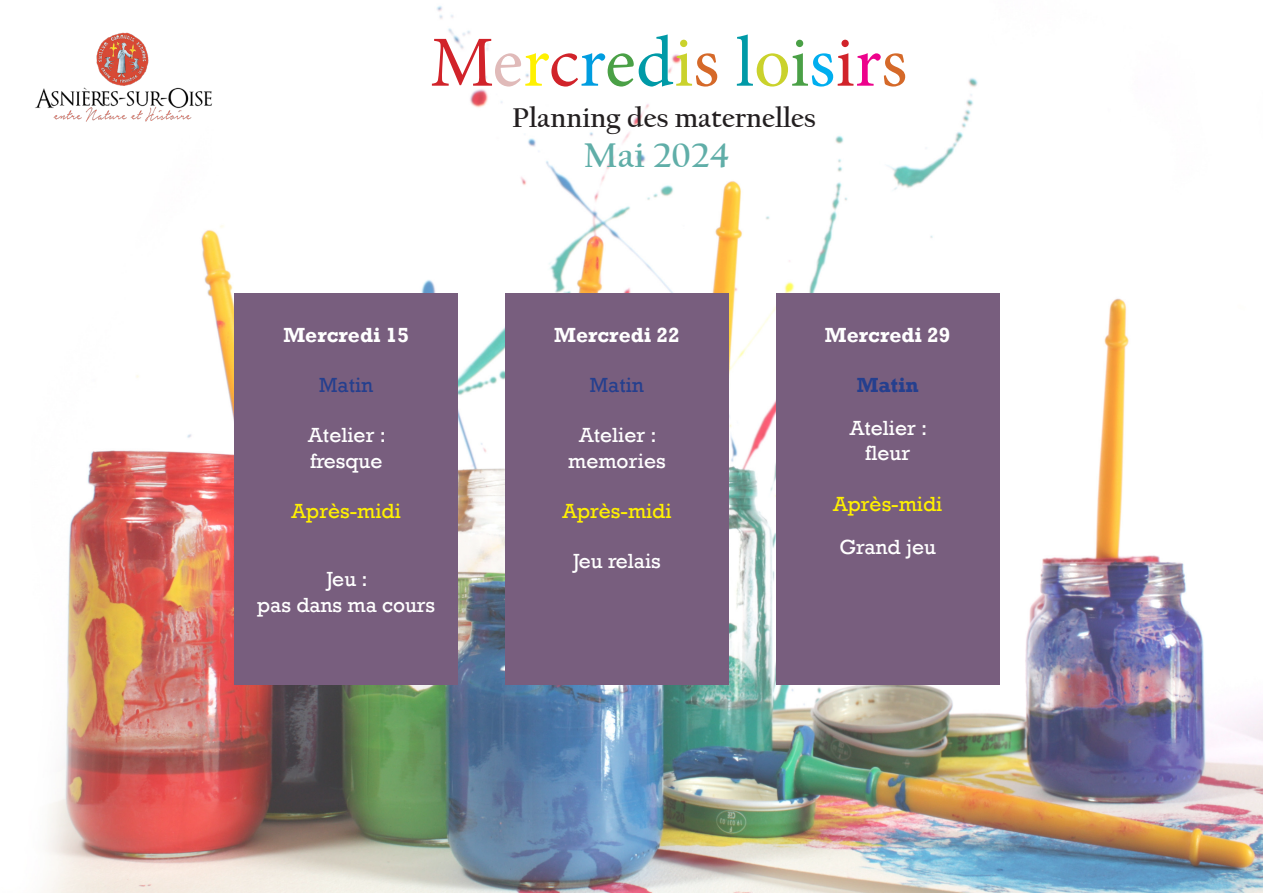
<style>
.page{position:relative;width:1263px;height:893px;background:#fff}
.page>*{position:absolute;margin:0;border:0;box-sizing:border-box;transform-origin:0 0}
.t1{font:72px "Minion Pro";color:#d1232a}
.t2{font:700 36px "Californian FB";color:#60aea8}
.t3{font:700 28.5px "Californian FB";color:#231f20}
.t4{font:21px "Rockwell";color:#fff}
.t5{font:700 21px "Rockwell";color:#fff}
.t6{font:21px "Rockwell";color:#fff101}
.t7{font:21px "Rockwell";color:#253f8e}
.t8{font:700 21px "Rockwell";color:#253f8e}
.s1{color:#e0bab9}
.s2{color:#fff101}
.s3{color:#009de0}
.s4{color:#4aa046}
.s5{color:#009aa7}
.s6{color:#cad22c}
.s7{color:#d56929}
.s8{color:#00aeef}
.s9{color:#ed028c}
</style>
<div class="page">
<img style="left:44px;top:6px;width:1219px;height:887px">
<img style="left:35px;top:31px;width:185px;height:94px">
<div style="left:234px;top:293px;width:224px;height:392px;background:#785e7e"></div>
<div style="left:776px;top:293px;width:224px;height:392px;background:#785e7e"></div>
<div style="left:505px;top:293px;width:224px;height:392px;background:#785e7e"></div>
<p class="t1" style="left:430px;top:14px;width:479px">M<span class="s1">e</span><span class="s2">r</span>c<span class="s3">r</span><span class="s4">e</span><span class="s5">d</span><span class="s6">i</span><span class="s7">s</span> <span class="s5">l</span><span class="s6">o</span><span class="s4">i</span><span class="s8">s</span>i<span class="s9">r</span><span class="s7">s</span></p>
<p class="t3" style="left:512px;top:101px;width:305px">Planning des maternelles</p>
<p class="t2" style="left:583px;top:135px;width:148px">Mai 2024</p>
<p class="t5" style="left:283px;top:322px;width:127px">Mercredi 15</p>
<p class="t7" style="left:319px;top:373px;width:56px">Matin</p>
<p class="t4" style="left:308px;top:423px;width:79px">Atelier :</p>
<p class="t4" style="left:310px;top:448px;width:74px">fresque</p>
<p class="t6" style="left:292px;top:499px;width:111px">Après-midi</p>
<p class="t4" style="left:327px;top:567px;width:42px">Jeu :</p>
<p class="t4" style="left:257px;top:592px;width:180px">pas dans ma cours</p>
<p class="t5" style="left:554px;top:322px;width:127px">Mercredi 22</p>
<p class="t7" style="left:590px;top:373px;width:56px">Matin</p>
<p class="t4" style="left:579px;top:423px;width:79px">Atelier :</p>
<p class="t4" style="left:568px;top:448px;width:99px">memories</p>
<p class="t6" style="left:562px;top:499px;width:111px">Après-midi</p>
<p class="t4" style="left:573px;top:549px;width:89px">Jeu relais</p>
<p class="t5" style="left:825px;top:322px;width:127px">Mercredi 29</p>
<p class="t8" style="left:857px;top:372px;width:63px">Matin</p>
<p class="t4" style="left:850px;top:416px;width:79px">Atelier :</p>
<p class="t4" style="left:865px;top:441px;width:47px">fleur</p>
<p class="t6" style="left:833px;top:492px;width:111px">Après-midi</p>
<p class="t4" style="left:839px;top:535px;width:98px">Grand jeu</p>
</div>
